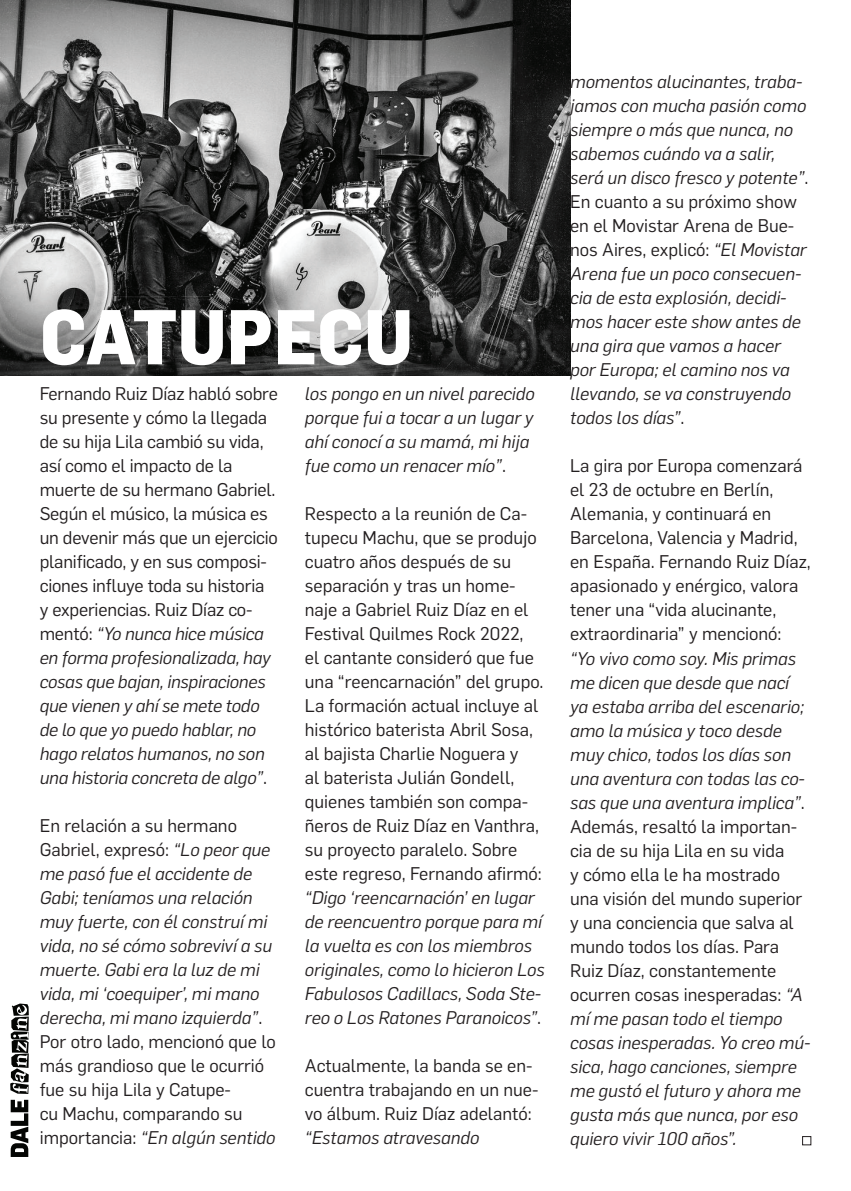
<style>
.page{position:relative;width:851px;height:1191px;background:#fff}
.page>*{position:absolute;margin:0;border:0;box-sizing:border-box;transform-origin:0 0}
.t1{font:800 76px "Flama Semicondensed";color:#fff}
.t2{font:italic 18px/24px "Flama";color:#231f20}
.t3{font:18px/24px "Flama";color:#231f20}
.s1{font-style:italic}
.s2{font-style:normal}
</style>
<div class="page">
<img style="left:10px;top:1033px;width:19px;height:124px">
<img style="left:11px;top:1003px;width:18px;height:36px">
<img style="left:11px;top:1099px;width:17px;height:58px">
<img style="left:0;top:0;width:570px;height:375px">
<div style="left:802px;top:1136px;width:9px;height:9px;border:1px solid #231f20"></div>
<h1 class="t1" style="left:40px;top:287px;width:375px">CATUPECU</h1>
<p class="t3" style="left:40px;top:380px;width:240px">Fernando Ruiz Díaz habló sobre su presente y cómo la llegada de su hija Lila cambió su vida, así como el impacto de la muerte de su hermano Gabriel.<br>Según el músico, la música es un devenir más que un ejercicio planificado, y en sus composi&shy;ciones influye toda su historia<br>y experiencias. Ruiz Díaz co&shy;mentó: <span class="s1">“Yo nunca hice música en forma profesionalizada, hay cosas que bajan, inspiraciones que vienen y ahí se mete todo de lo que yo puedo hablar, no hago relatos humanos, no son una historia concreta de algo”</span>.</p>
<p class="t2" style="left:40px;top:812px;width:238px"><span class="s2">En relación a su hermano<br>Gabriel, expresó:</span> “Lo peor que me pasó fue el accidente de<br>Gabi; teníamos una relación muy fuerte, con él construí mi vida, no sé cómo sobreviví a su muerte. Gabi era la luz de mi vida, mi ‘coequiper’, mi mano derecha, mi mano izquierda”<span class="s2">.<br>Por otro lado, mencionó que lo más grandioso que le ocurrió fue su hija Lila y Catupe-<br>cu Machu, comparando su importancia:</span> “En algún sentido</p>
<p class="t2" style="left:305px;top:380px;width:231px">los pongo en un nivel parecido porque fui a tocar a un lugar y ahí conocí a su mamá, mi hija fue como un renacer mío”<span class="s2">.</span></p>
<p class="t3" style="left:305px;top:500px;width:240px">Respecto a la reunión de Ca&shy;tupecu Machu, que se produjo cuatro años después de su separación y tras un home&shy;naje a Gabriel Ruiz Díaz en el<br>Festival Quilmes Rock 2022,<br>el cantante consideró que fue una “reencarnación” del grupo.<br>La formación actual incluye al histórico baterista Abril Sosa, al bajista Charlie Noguera y<br>al baterista Julián Gondell, quienes también son compa&shy;ñeros de Ruiz Díaz en Vanthra, su proyecto paralelo. Sobre este regreso, Fernando afirmó:</p>
<p class="t2" style="left:305px;top:884px;width:241px">“Digo ‘reencarnación’ en lugar de reencuentro porque para mí la vuelta es con los miembros originales, como lo hicieron Los<br>Fabulosos Cadillacs, Soda Ste&shy;reo o Los Ratones Paranoicos”<span class="s2">.</span></p>
<p class="t3" style="left:305px;top:1052px;width:235px">Actualmente, la banda se en&shy;cuentra trabajando en un nue&shy;vo álbum. Ruiz Díaz adelantó:</p>
<p class="t2" style="left:305px;top:1124px;width:176px">“Estamos atravesando</p>
<p class="t2" style="left:570px;top:69px;width:240px">momentos alucinantes, traba&shy;jamos con mucha pasión como siempre o más que nunca, no sabemos cuándo va a salir, será un disco fresco y potente”<span class="s2">.<br>En cuanto a su próximo show en el Movistar Arena de Bue&shy;nos Aires, explicó:</span> “El Movistar<br>Arena fue un poco consecuen&shy;cia de esta explosión, decidi&shy;mos hacer este show antes de una gira que vamos a hacer por Europa; el camino nos va llevando, se va construyendo todos los días”<span class="s2">.</span></p>
<p class="t3" style="left:570px;top:453px;width:242px">La gira por Europa comenzará el 23 de octubre en Berlín,<br>Alemania, y continuará en<br>Barcelona, Valencia y Madrid, en España. Fernando Ruiz Díaz, apasionado y enérgico, valora tener una “vida alucinante, extraordinaria” y mencionó:</p>
<p class="t2" style="left:570px;top:645px;width:242px">“Yo vivo como soy. Mis primas me dicen que desde que nací ya estaba arriba del escenario; amo la música y toco desde muy chico, todos los días son una aventura con todas las co&shy;sas que una aventura implica”<span class="s2">.<br>Además, resaltó la importan&shy;cia de su hija Lila en su vida<br>y cómo ella le ha mostrado una visión del mundo superior y una conciencia que salva al mundo todos los días. Para<br>Ruiz Díaz, constantemente ocurren cosas inesperadas:</span> “A mí me pasan todo el tiempo cosas inesperadas. Yo creo mú&shy;sica, hago canciones, siempre me gustó el futuro y ahora me gusta más que nunca, por eso quiero vivir 100 años”.</p>
</div>
